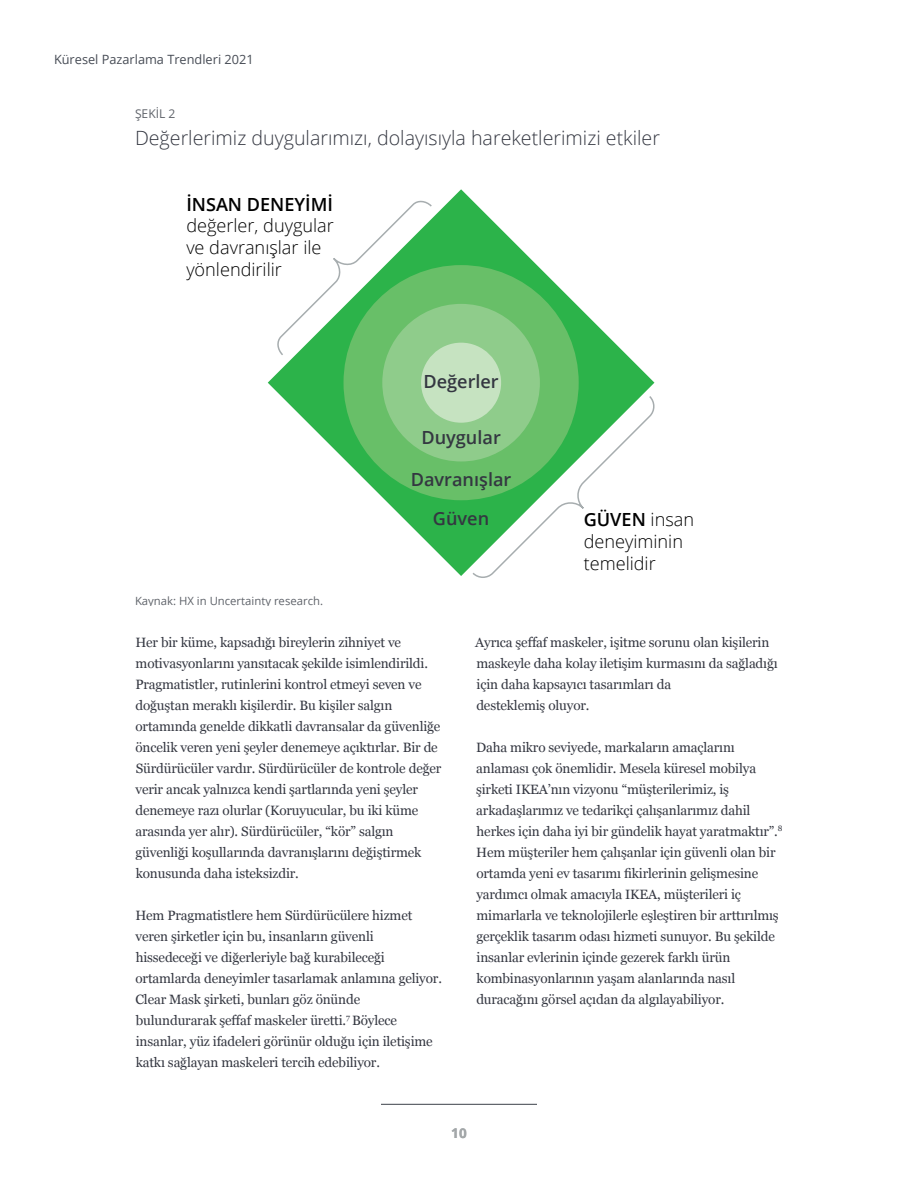
<style>
.page{position:relative;width:918px;height:1188px;background:#fff}
.page>*{position:absolute;margin:0;border:0;box-sizing:border-box;transform-origin:0 0}
.t1{font:300 19.65px "Open Sans";color:#343741}
.t2{font:300 18.15px/21.8px "Open Sans";color:#000}
.t3{font:600 18.15px/39.2px "Open Sans";color:#343741;text-align:center}
.t4{font:600 18.15px "Open Sans";color:#000}
.t5{font:13.5px/21px "Georgia";letter-spacing:-.01em;color:#343741}
.t6{font:700 13.5px "Open Sans";color:#a3a7a9}
.t7{font:12.75px "Open Sans";color:#474c55}
.t8{font:12.15px "Open Sans";color:#5f636a}
.t9{font:11.25px "Open Sans";color:#5f636a}
.s1{font-weight:600}
</style>
<div class="page">
<hr style="left:381px;top:1104px;width:156px;height:1px;background:#5f636a">
<svg style="left:268px;top:189px;width:386px;height:387px"></svg>
<div style="left:344px;top:265px;width:235px;height:235px;background:#68bf68;border-radius:50%"></div>
<div style="left:382px;top:304px;width:158px;height:157px;background:#8fcc8b;border-radius:50%"></div>
<div style="left:421px;top:343px;width:80px;height:80px;background:#c6e3c1;border-radius:50%"></div>
<svg style="left:277px;top:198px;width:156px;height:159px"></svg>
<svg style="left:471px;top:394px;width:184px;height:184px"></svg>
<p class="t7" style="left:54px;top:50px;width:201px">Küresel Pazarlama Trendleri 2021</p>
<p class="t8" style="left:135px;top:105px;width:42px">ŞEKİL 2</p>
<h1 class="t1" style="left:135px;top:124px;width:527px">Değerlerimiz duygularımızı, dolayısıyla hareketlerimizi etkiler</h1>
<h2 class="t4" style="left:186px;top:192px;width:148px">İNSAN DENEYİMİ</h2>
<h2 class="t2" style="left:186px;top:214px;width:149px">değerler, duygular ve davranışlar ile yönlendirilir</h2>
<p class="t9" style="left:135px;top:593px;width:190px">Kaynak: HX in Uncertainty research.</p>
<h2 class="t3" style="left:423px;top:362px;width:77px">Değerler</h2>
<h2 class="t3" style="left:421px;top:418px;width:81px">Duygular</h2>
<h2 class="t3" style="left:411px;top:459px;width:102px">Davranışlar<br>Güven</h2>
<h2 class="t2" style="left:584px;top:509px;width:112px"><span class="s1">GÜVEN</span> insan deneyiminin temelidir</h2>
<p class="t5" style="left:135px;top:631px;width:308px">Her bir küme, kapsadığı bireylerin zihniyet ve motivasyonlarını yansıtacak şekilde isimlendirildi.<br>Pragmatistler, rutinlerini kontrol etmeyi seven ve doğuştan meraklı kişilerdir. Bu kişiler salgın ortamında genelde dikkatli davransalar da güvenliğe öncelik veren yeni şeyler denemeye açıktırlar. Bir de Sürdürücüler vardır. Sürdürücüler de kontrole değer verir ancak yalnızca kendi şartlarında yeni şeyler denemeye razı olurlar (Koruyucular, bu iki küme arasında yer alır). Sürdürücüler, “kör” salgın güvenliği koşullarında davranışlarını değiştirmek konusunda daha isteksizdir.</p>
<p class="t5" style="left:135px;top:904px;width:308px">Hem Pragmatistlere hem Sürdürücülere hizmet veren şirketler için bu, insanların güvenli hissedeceği ve diğerleriyle bağ kurabileceği ortamlarda deneyimler tasarlamak anlamına geliyor.<br>Clear Mask şirketi, bunları göz önünde bulundurarak şeffaf maskeler üretti.<sup>7</sup> Böylece insanlar, yüz ifadeleri görünür olduğu için iletişime katkı sağlayan maskeleri tercih edebiliyor.</p>
<p class="t5" style="left:475px;top:631px;width:304px">Ayrıca şeffaf maskeler, işitme sorunu olan kişilerin maskeyle daha kolay iletişim kurmasını da sağladığı için daha kapsayıcı tasarımları da<br>desteklemiş oluyor.</p>
<p class="t5" style="left:476px;top:736px;width:308px">Daha mikro seviyede, markaların amaçlarını anlaması çok önemlidir. Mesela küresel mobilya şirketi IKEA’nın vizyonu “müşterilerimiz, iş arkadaşlarımız ve tedarikçi çalışanlarımız dahil herkes için daha iyi bir gündelik hayat yaratmaktır”.<sup>8<br></sup>Hem müşteriler hem çalışanlar için güvenli olan bir ortamda yeni ev tasarımı fikirlerinin gelişmesine yardımcı olmak amacıyla IKEA, müşterileri iç mimarlarla ve teknolojilerle eşleştiren bir arttırılmış gerçeklik tasarım odası hizmeti sunuyor. Bu şekilde insanlar evlerinin içinde gezerek farklı ürün kombinasyonlarının yaşam alanlarında nasıl duracağını görsel açıdan da algılayabiliyor.</p>
<p class="t6" style="left:451px;top:1123px;width:17px">10</p>
</div>
